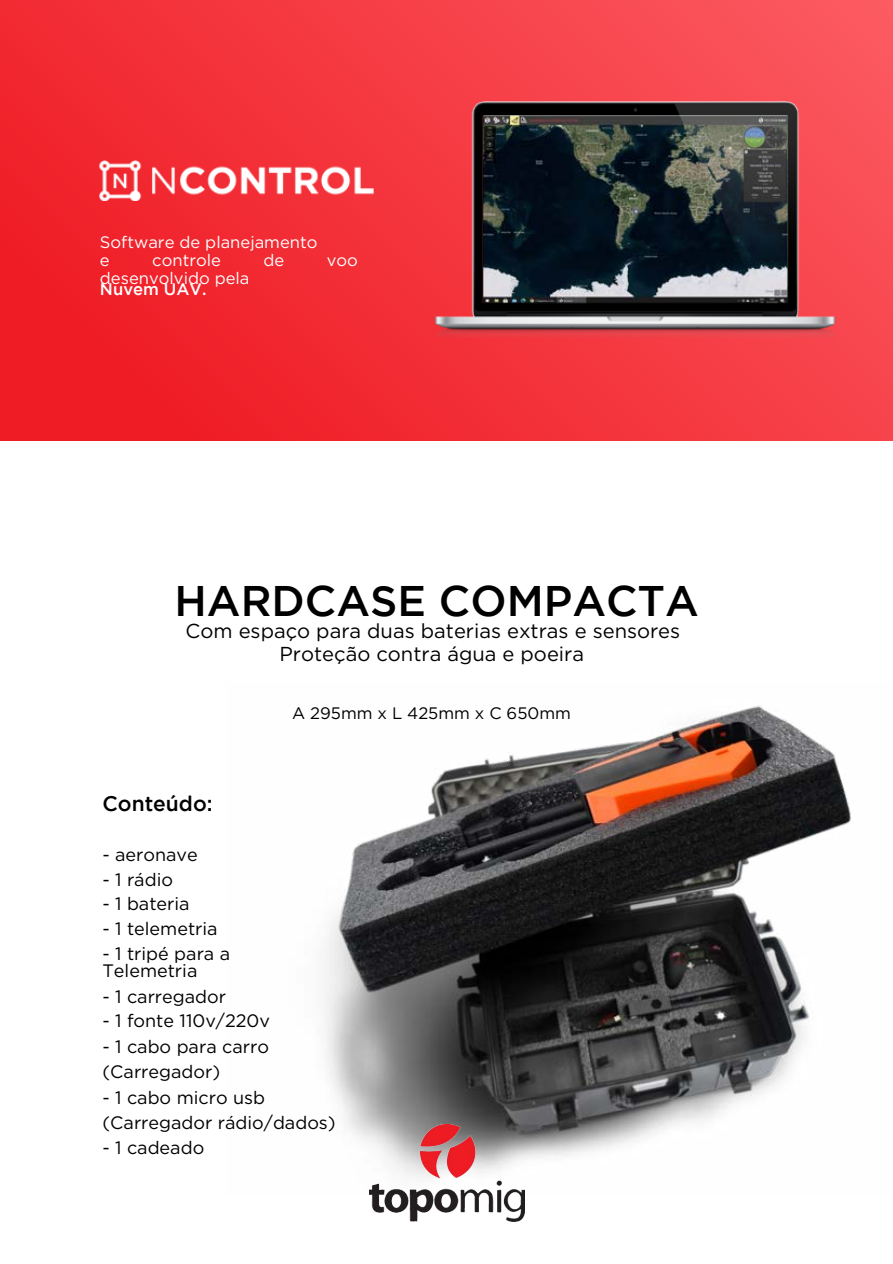
<style>
.page{position:relative;width:893px;height:1264px;background:#fff}
.page>*{position:absolute;margin:0;border:0;box-sizing:border-box;transform-origin:0 0}
.t1{font:500 42.75px "Gotham";color:#000}
.t2{font:500 21px "Gotham";color:#000}
.t3{font:20.1px/23.5px "Gotham";color:#000;text-align:center}
.t4{font:18px "Gotham";color:#000}
.t5{font:16.65px "Gotham";color:#fff}
.t6{font:16.65px "Gotham";color:#000}
.t7{font:500 16.65px "Gotham";color:#fff}
</style>
<div class="page">
<div style="left:0;top:0;width:892px;height:441px;background:linear-gradient(to right,#ef1e27,#fa4f57)"></div>
<img style="left:325px;top:705px;width:527px;height:489px">
<img style="left:100px;top:160px;width:274px;height:41px">
<img style="left:436px;top:101px;width:398px;height:238px">
<img style="left:369px;top:1124px;width:155px;height:97px">
<p class="t5" style="left:100px;top:232px;width:219px">Software de planejamento</p>
<p class="t5" style="left:100px;top:250px;width:11px">e</p>
<p class="t5" style="left:152px;top:250px;width:70px">controle</p>
<p class="t5" style="left:263px;top:250px;width:22px">de</p>
<p class="t5" style="left:327px;top:250px;width:33px">voo</p>
<p class="t5" style="left:100px;top:268px;width:151px">desenvolvido pela</p>
<p class="t7" style="left:100px;top:283px;width:108px">Nuvem UAV.</p>
<p class="t1" style="left:174px;top:584px;width:526px">HARDCASE COMPACTA</p>
<p class="t3" style="left:185px;top:618px;width:496px">Com espaço para duas baterias extras e sensores<br>Proteção contra água e poeira</p>
<p class="t6" style="left:292px;top:703px;width:280px">A 295mm x L 425mm x C 650mm</p>
<p class="t2" style="left:102px;top:795px;width:112px">Conteúdo:</p>
<p class="t4" style="left:102px;top:843px;width:97px">- aeronave</p>
<p class="t4" style="left:102px;top:868px;width:72px">- 1 rádio</p>
<p class="t4" style="left:102px;top:893px;width:89px">- 1 bateria</p>
<p class="t4" style="left:102px;top:917px;width:117px">- 1 telemetria</p>
<p class="t4" style="left:102px;top:942px;width:129px">- 1 tripé para a</p>
<p class="t4" style="left:102px;top:959px;width:96px">Telemetria</p>
<p class="t4" style="left:102px;top:985px;width:125px">- 1 carregador</p>
<p class="t4" style="left:102px;top:1009px;width:169px">- 1 fonte 110v/220v</p>
<p class="t4" style="left:102px;top:1035px;width:168px">- 1 cabo para carro</p>
<p class="t4" style="left:102px;top:1060px;width:119px">(Carregador)</p>
<p class="t4" style="left:102px;top:1086px;width:164px">- 1 cabo micro usb</p>
<p class="t4" style="left:102px;top:1111px;width:235px">(Carregador rádio/dados)</p>
<p class="t4" style="left:102px;top:1137px;width:103px">- 1 cadeado</p>
</div>
